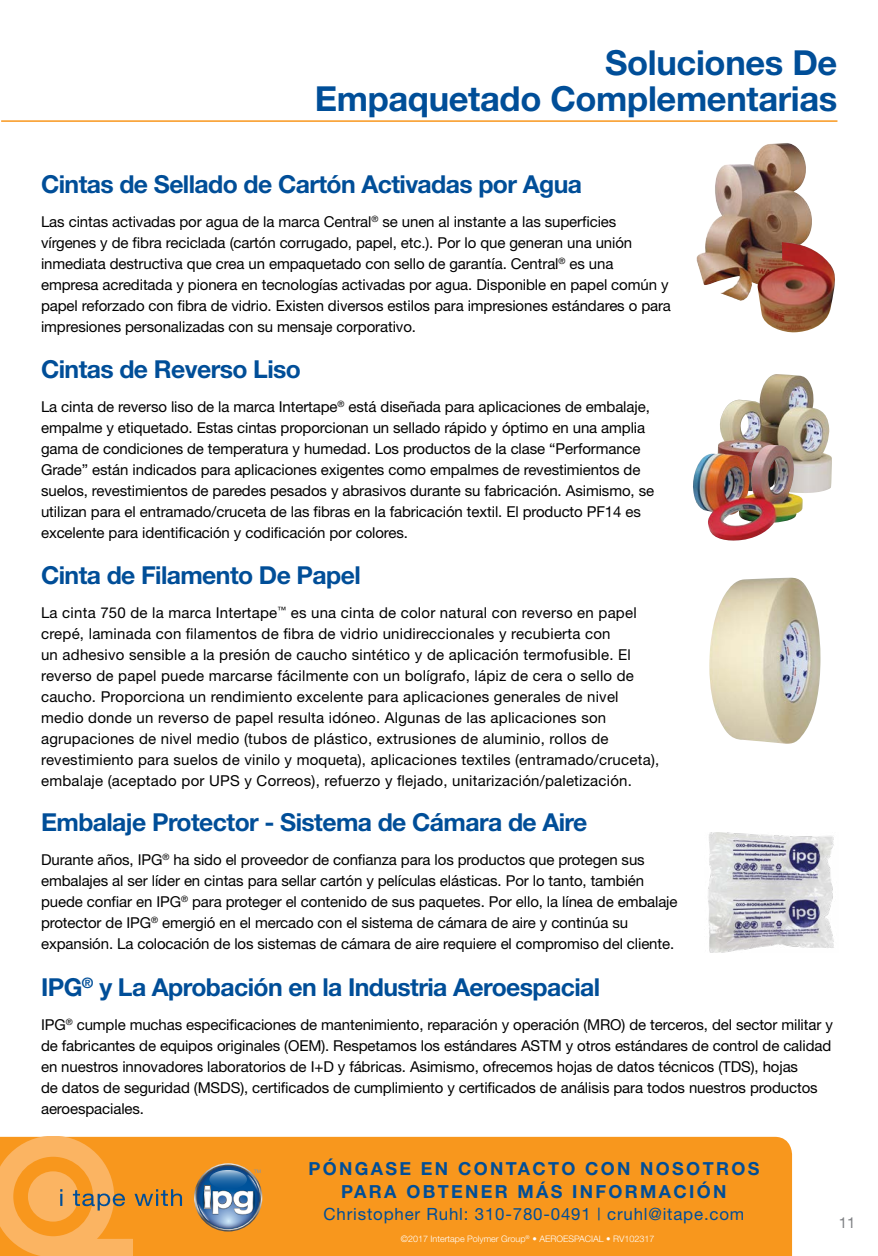
<style>
.page{position:relative;width:878px;height:1256px;background:#fff}
.page>*{position:absolute;margin:0;border:0;box-sizing:border-box;transform-origin:0 0}
.t1{font:700 34.5px/36px "Helvetica Neue";letter-spacing:-.01em;color:#004e98;text-align:right}
.t2{font:700 24.75px "Helvetica Neue";letter-spacing:-.025em;color:#004e98}
.t3{font:700 18px/22.5px "Helvetica Neue";letter-spacing:.13em;color:#004e98;text-align:center}
.t4{font:16.8px "Helvetica Neue";letter-spacing:.05em;color:#004e98}
.t5{font:15px/21px "Helvetica Neue";letter-spacing:-.005em;color:#000}
.t6{font:15px/21px "Helvetica Neue";letter-spacing:.015em;color:#000}
.t7{font:15px "Helvetica Neue";color:#808285}
.t8{font:300 9px "Helvetica Neue";color:#fff}
</style>
<div class="page">
<hr style="left:1px;top:120px;width:836px;height:2px;background:#f8971d">
<img style="left:696px;top:143px;width:89px;height:153px">
<img style="left:756px;top:242px;width:79px;height:91px">
<img style="left:718px;top:374px;width:114px;height:119px">
<img style="left:693px;top:445px;width:109px;height:96px">
<img style="left:709px;top:577px;width:111px;height:166px">
<img style="left:708px;top:832px;width:126px;height:120px">
<div style="left:182px;top:1136px;width:610px;height:120px;background:#f8971d"></div>
<img style="left:191px;top:1164px;width:74px;height:70px">
<svg style="left:0;top:1136px;width:182px;height:120px;background:#f2a13d"></svg>
<h1 class="t1" style="left:315px;top:44px;width:524px">Soluciones De<br>Empaquetado Complementarias</h1>
<h2 class="t2" style="left:41px;top:169px;width:542px">Cintas de Sellado de Cartón Activadas por Agua</h2>
<p class="t5" style="left:41px;top:211px;width:631px">Las cintas activadas por agua de la marca Central<sup>®</sup> se unen al instante a las superficies vírgenes y de fibra reciclada (cartón corrugado, papel, etc.). Por lo que generan una unión inmediata destructiva que crea un empaquetado con sello de garantía. Central<sup>®</sup> es una empresa acreditada y pionera en tecnologías activadas por agua. Disponible en papel común y papel reforzado con fibra de vidrio. Existen diversos estilos para impresiones estándares o para impresiones personalizadas con su mensaje corporativo.</p>
<h2 class="t2" style="left:41px;top:354px;width:261px">Cintas de Reverso Liso</h2>
<p class="t5" style="left:41px;top:396px;width:614px">La cinta de reverso liso de la marca Intertape<sup>®</sup> está diseñada para aplicaciones de embalaje, empalme y etiquetado. Estas cintas proporcionan un sellado rápido y óptimo en una amplia gama de condiciones de temperatura y humedad. Los productos de la clase “Performance Grade” están indicados para aplicaciones exigentes como empalmes de revestimientos de suelos, revestimientos de paredes pesados y abrasivos durante su fabricación. Asimismo, se utilizan para el entramado/cruceta de las fibras en la fabricación textil. El producto PF14 es excelente para identificación y codificación por colores.</p>
<h2 class="t2" style="left:41px;top:560px;width:321px">Cinta de Filamento De Papel</h2>
<p class="t6" style="left:41px;top:602px;width:619px">La cinta 750 de la marca Intertape<sup>™</sup> es una cinta de color natural con reverso en papel crepé, laminada con filamentos de fibra de vidrio unidireccionales y recubierta con<br>un adhesivo sensible a la presión de caucho sintético y de aplicación termofusible. El reverso de papel puede marcarse fácilmente con un bolígrafo, lápiz de cera o sello de caucho. Proporciona un rendimiento excelente para aplicaciones generales de nivel medio donde un reverso de papel resulta idóneo. Algunas de las aplicaciones son agrupaciones de nivel medio (tubos de plástico, extrusiones de aluminio, rollos de revestimiento para suelos de vinilo y moqueta), aplicaciones textiles (entramado/cruceta), embalaje (aceptado por UPS y Correos), refuerzo y flejado, unitarización/paletización.</p>
<h2 class="t2" style="left:41px;top:807px;width:548px">Embalaje Protector - Sistema de Cámara de Aire</h2>
<p class="t5" style="left:41px;top:849px;width:638px">Durante años, IPG<sup>®</sup> ha sido el proveedor de confianza para los productos que protegen sus embalajes al ser líder en cintas para sellar cartón y películas elásticas. Por lo tanto, también puede confiar en IPG<sup>®</sup> para proteger el contenido de sus paquetes. Por ello, la línea de embalaje protector de IPG<sup>®</sup> emergió en el mercado con el sistema de cámara de aire y continúa su expansión. La colocación de los sistemas de cámara de aire requiere el compromiso del cliente.</p>
<h2 class="t2" style="left:41px;top:972px;width:560px">IPG<sup>®</sup> y La Aprobación en la Industria Aeroespacial</h2>
<p class="t5" style="left:41px;top:1013px;width:793px">IPG<sup>®</sup> cumple muchas especificaciones de mantenimiento, reparación y operación (MRO) de terceros, del sector militar y de fabricantes de equipos originales (OEM). Respetamos los estándares ASTM y otros estándares de control de calidad en nuestros innovadores laboratorios de I+D y fábricas. Asimismo, ofrecemos hojas de datos técnicos (TDS), hojas<br>de datos de seguridad (MSDS), certificados de cumplimiento y certificados de análisis para todos nuestros productos aeroespaciales.</p>
<p class="t3" style="left:308px;top:1157px;width:452px">PÓNGASE EN CONTACTO CON NOSOTROS<br>PARA OBTENER MÁS INFORMACIÓN</p>
<p class="t4" style="left:323px;top:1204px;width:422px">Christopher Ruhl: 310-780-0491 | cruhl@itape.com</p>
<p class="t7" style="left:838px;top:1213px;width:18px">11</p>
<p class="t8" style="left:401px;top:1233px;width:255px">©2017 Intertape Polymer Group<sup>®</sup> • AEROESPACIAL • RV102317</p>
</div>
